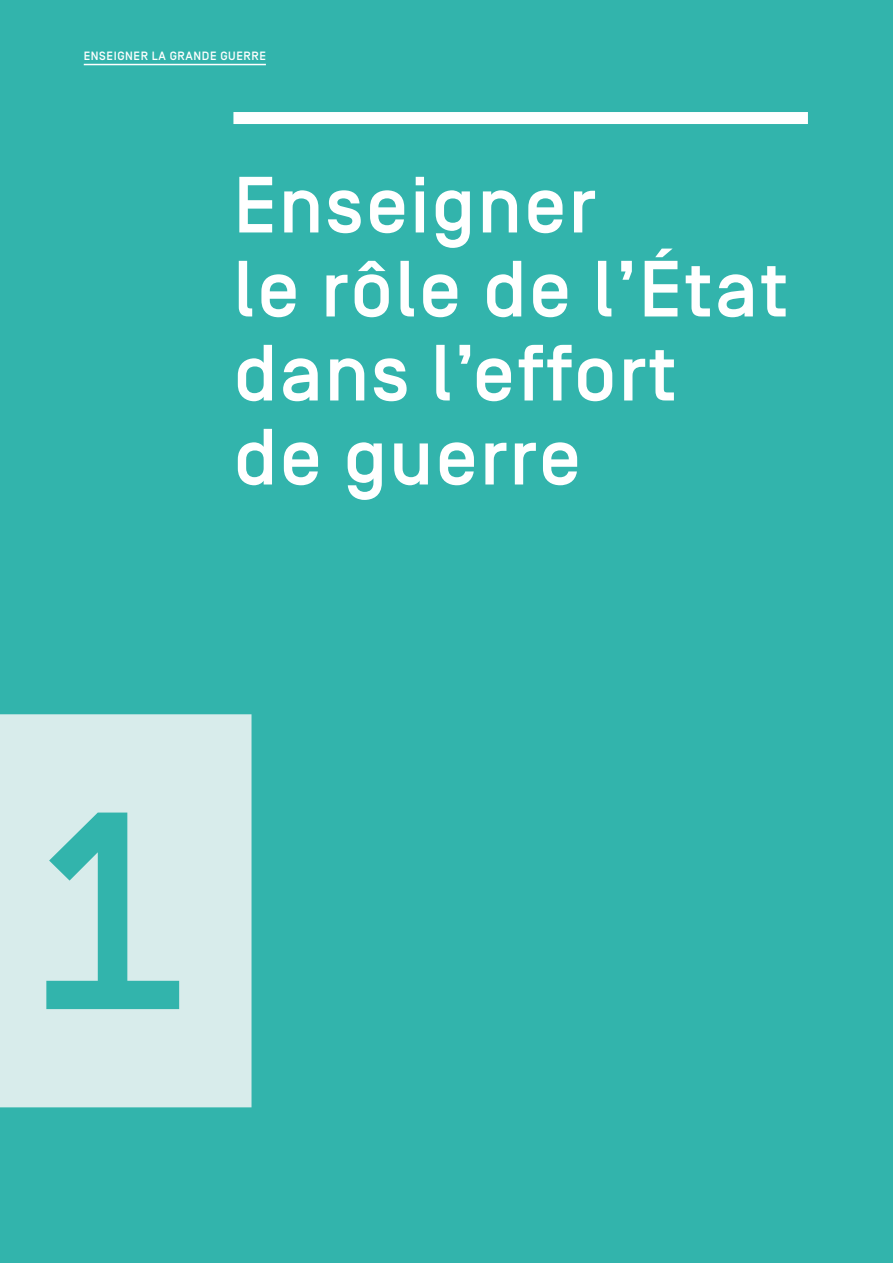
<style>
.page{position:relative;width:893px;height:1263px;background:#32b4ac}
.page>*{position:absolute;margin:0;border:0;box-sizing:border-box;transform-origin:0 0}
.t1{font:500 393px "Simplon CNDP";color:#d8eceb}
.TITRE_CHAPITRE{font:500 79.5px/84px "Simplon BP";letter-spacing:.025em;color:#fff}
.Titre_courant{font:500 12px "Simplon BP";letter-spacing:.05em;color:#fff}
</style>
<div class="page">
<div style="left:233px;top:112px;width:575px;height:12px;background:#fff"></div>
<hr style="left:84px;top:64px;width:182px;height:1px;background:#fff">
<p class="Titre_courant" style="left:84px;top:49px;width:184px">ENSEIGNER LA GRANDE GUERRE</p>
<p class="TITRE_CHAPITRE" style="left:233px;top:165px;width:556px">Enseigner<br>le rôle de l’État dans l’effort<br>de guerre</p>
<p class="t1" style="left:-31px;top:714px;width:289px">1</p>
</div>
